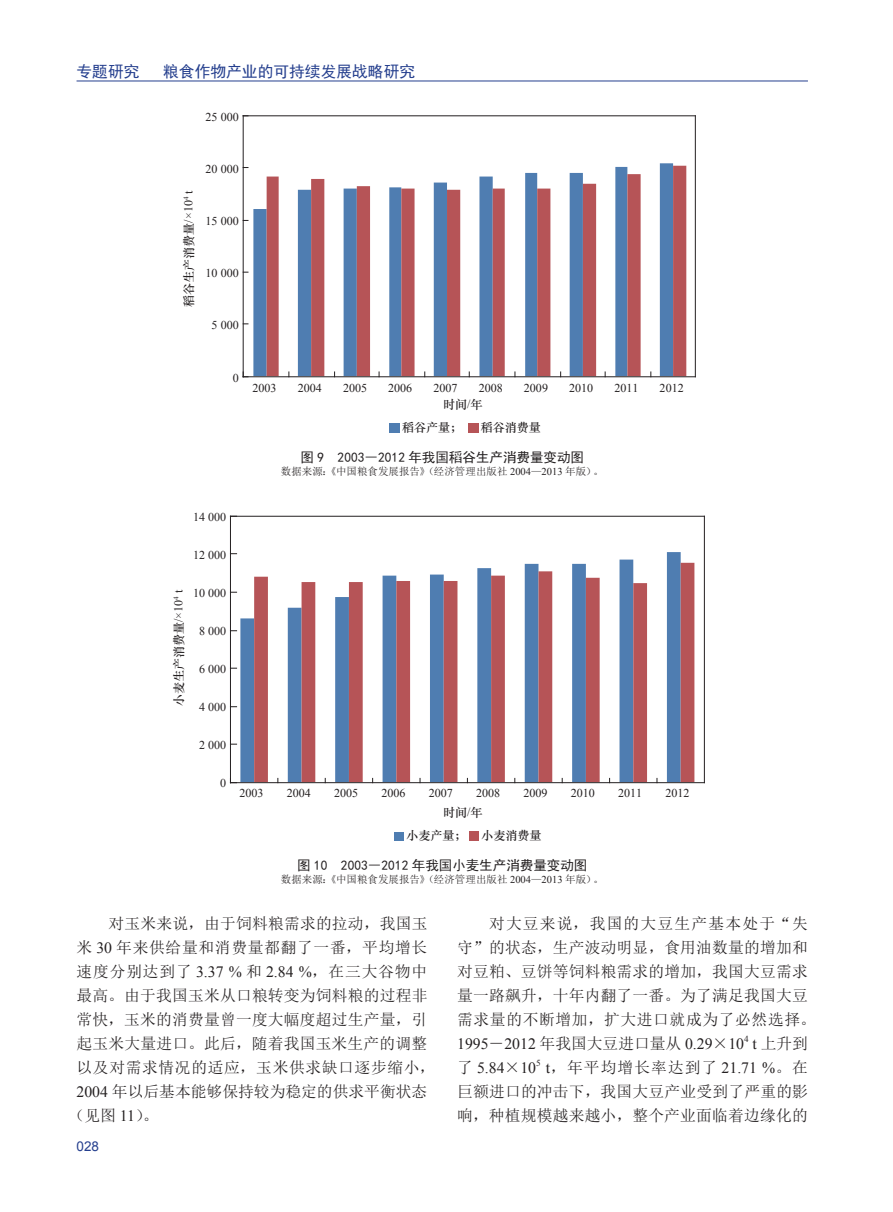
<style>
.page{position:relative;width:893px;height:1212px;background:#fff}
.page>*{position:absolute;margin:0;border:0;box-sizing:border-box;transform-origin:0 0}
.t1{font:15.75px/24px "Sim Sun";letter-spacing:.015em;color:#231f20}
.t2{font:15.75px "Times New Roman";color:#231f20}
.t3{font:15.75px "Sim Sun";letter-spacing:.055em;color:#231f20}
.t4{font:15.75px "Sim Sun";letter-spacing:.045em;color:#231f20}
.t5{font:15.75px "Sim Sun";letter-spacing:.04em;color:#231f20}
.t6{font:15.75px "Sim Hei";color:#253f8e}
.t7{font:13.5px "Sim Hei";color:#231f20}
.t8{font:13.5px "Arial";color:#253f8e}
.t9{font:12px "Times New Roman";color:#231f20}
.t10{font:12px/23.2px "ST Zhongsong";color:#231f20}
.t11{font:10.5px "Sim Sun";color:#231f20}
.t12{font:9.15px "Times New Roman";color:#231f20}
.s1{font-family:"Times New Roman"}
.s2{font-family:"Sim Sun"}
</style>
<div class="page">
<hr style="left:77px;top:81px;width:731px;height:1px;background:#253f8e">
<hr style="left:243px;top:115px;width:452px;height:1px;background:#231f20">
<svg style="left:253px;top:163px;width:420px;height:213px"></svg>
<svg style="left:267px;top:166px;width:419px;height:210px"></svg>
<hr style="left:243px;top:116px;width:1px;height:261px;background:#231f20">
<hr style="left:243px;top:376px;width:452px;height:1px;background:#231f20">
<hr style="left:695px;top:116px;width:1px;height:261px;background:#231f20">
<div style="left:389px;top:424px;width:11px;height:9px;background:#4f7db1"></div>
<div style="left:468px;top:424px;width:11px;height:9px;background:#b65457"></div>
<hr style="left:230px;top:516px;width:474px;height:1px;background:#231f20">
<svg style="left:240px;top:552px;width:441px;height:230px"></svg>
<svg style="left:254px;top:563px;width:440px;height:219px"></svg>
<hr style="left:230px;top:516px;width:1px;height:267px;background:#231f20">
<hr style="left:230px;top:782px;width:474px;height:1px;background:#231f20">
<hr style="left:704px;top:516px;width:1px;height:267px;background:#231f20">
<div style="left:394px;top:831px;width:10px;height:9px;background:#4f7db1"></div>
<div style="left:469px;top:831px;width:10px;height:10px;background:#b65457"></div>
<p class="t6" style="left:77px;top:64px;width:65px">专题研究</p>
<p class="t6" style="left:163px;top:64px;width:254px">粮食作物产业的可持续发展战略研究</p>
<p class="t9" style="left:206px;top:109px;width:35px">25 000</p>
<p class="t10" style="left:177px;top:307px;width:118px;rotate:-90deg">稻谷生产消费量<span class="s1">/×10</span><sup>4</sup> <span class="s1">t</span></p>
<p class="t9" style="left:206px;top:161px;width:35px">20 000</p>
<p class="t9" style="left:206px;top:213px;width:35px">15 000</p>
<p class="t9" style="left:206px;top:265px;width:35px">10 000</p>
<p class="t9" style="left:212px;top:317px;width:29px">5 000</p>
<p class="t9" style="left:233px;top:369px;width:8px">0</p>
<p class="t9" style="left:193px;top:508px;width:35px">14 000</p>
<p class="t9" style="left:193px;top:546px;width:35px">12 000</p>
<p class="t10" style="left:167px;top:706px;width:118px;rotate:-90deg">小麦生产消费量<span class="s1">/×10</span><sup>4</sup> <span class="s1">t</span></p>
<p class="t9" style="left:193px;top:584px;width:35px">10 000</p>
<p class="t9" style="left:199px;top:623px;width:29px">8 000</p>
<p class="t9" style="left:199px;top:661px;width:29px">6 000</p>
<p class="t9" style="left:199px;top:699px;width:29px">4 000</p>
<p class="t9" style="left:199px;top:737px;width:29px">2 000</p>
<p class="t9" style="left:220px;top:775px;width:8px">0</p>
<p class="t9" style="left:253px;top:380px;width:26px">2003</p>
<p class="t9" style="left:298px;top:380px;width:26px">2004</p>
<p class="t9" style="left:343px;top:380px;width:26px">2005</p>
<p class="t9" style="left:388px;top:380px;width:26px">2006</p>
<p class="t9" style="left:433px;top:380px;width:26px">2007</p>
<p class="t9" style="left:479px;top:380px;width:26px">2008</p>
<p class="t9" style="left:524px;top:380px;width:26px">2009</p>
<p class="t9" style="left:569px;top:380px;width:26px">2010</p>
<p class="t9" style="left:614px;top:380px;width:26px">2011</p>
<p class="t9" style="left:660px;top:380px;width:26px">2012</p>
<p class="t10" style="left:402px;top:416px;width:62px">稻谷产量；</p>
<p class="t10" style="left:481px;top:392px;width:62px;text-indent:-37px">时间<span class="s1">/</span>年<br>稻谷消费量</p>
<p class="t7" style="left:300px;top:450px;width:285px">图 9 2003―2012 年我国稻谷生产消费量变动图</p>
<p class="t11" style="left:281px;top:466px;width:324px">数据来源：《中国粮食发展报告》（经济管理出版社 <span class="s1">2004</span>—<span class="s1">2013</span> 年版）。</p>
<p class="t9" style="left:239px;top:785px;width:26px">2003</p>
<p class="t9" style="left:287px;top:785px;width:26px">2004</p>
<p class="t9" style="left:334px;top:785px;width:26px">2005</p>
<p class="t9" style="left:381px;top:785px;width:26px">2006</p>
<p class="t9" style="left:429px;top:785px;width:26px">2007</p>
<p class="t9" style="left:476px;top:785px;width:26px">2008</p>
<p class="t9" style="left:523px;top:785px;width:26px">2009</p>
<p class="t9" style="left:571px;top:785px;width:26px">2010</p>
<p class="t9" style="left:618px;top:785px;width:26px">2011</p>
<p class="t9" style="left:666px;top:785px;width:26px">2012</p>
<p class="t10" style="left:406px;top:823px;width:62px">小麦产量；</p>
<p class="t10" style="left:481px;top:801px;width:62px;text-indent:-38px">时间<span class="s1">/</span>年<br>小麦消费量</p>
<p class="t7" style="left:297px;top:858px;width:292px">图 10 2003―2012 年我国小麦生产消费量变动图</p>
<p class="t11" style="left:281px;top:874px;width:324px">数据来源：《中国粮食发展报告》（经济管理出版社 <span class="s1">2004</span>—<span class="s1">2013</span> 年版）。</p>
<p class="t1" style="left:108px;top:911px;width:320px">对玉米来说，由于饲料粮需求的拉动，我国玉</p>
<p class="t4" style="left:77px;top:939px;width:352px">米 <span class="s1">30</span> 年来供给量和消费量都翻了一番，平均增长</p>
<p class="t3" style="left:77px;top:963px;width:352px">速度分别达到了 <span class="s1">3.37 %</span> 和 <span class="s1">2.84 %</span>，在三大谷物中</p>
<p class="t1" style="left:77px;top:983px;width:352px">最高。由于我国玉米从口粮转变为饲料粮的过程非</p>
<p class="t1" style="left:77px;top:1007px;width:352px">常快，玉米的消费量曾一度大幅度超过生产量，引</p>
<p class="t1" style="left:77px;top:1031px;width:352px">起玉米大量进口。此后，随着我国玉米生产的调整</p>
<p class="t5" style="left:77px;top:1060px;width:360px">以及对需求情况的适应，玉米供求缺口逐步缩小，</p>
<p class="t1" style="left:77px;top:1079px;width:352px"><span class="s1">2004</span> 年以后基本能够保持较为稳定的供求平衡状态</p>
<p class="t1" style="left:69px;top:1103px;width:91px">（见图 <span class="s1">11</span>）。</p>
<p class="t8" style="left:77px;top:1138px;width:24px">028</p>
<p class="t1" style="left:457px;top:911px;width:360px;text-indent:32px">对大豆来说，我国的大豆生产基本处于“失守”的状态，生产波动明显，食用油数量的增加和对豆粕、豆饼等饲料粮需求的增加，我国大豆需求量一路飙升，十年内翻了一番。为了满足我国大豆需求量的不断增加，扩大进口就成为了必然选择。</p>
<p class="t2" style="left:457px;top:1033px;width:288px">1995<span class="s2">―</span>2012 <span class="s2">年我国大豆进口量从</span> 0.29<span class="s2">×</span>10</p>
<p class="t12" style="left:744px;top:1032px;width:6px">4</p>
<p class="t1" style="left:753px;top:1031px;width:57px"><span class="s1">t</span> 上升到</p>
<p class="t2" style="left:457px;top:1057px;width:81px"><span class="s2">了</span> 5.84<span class="s2">×</span>10</p>
<p class="t12" style="left:536px;top:1056px;width:6px">5</p>
<p class="t1" style="left:457px;top:1055px;width:352px;text-align:justify;text-indent:89px"><span class="s1">t</span>，年平均增长率达到了 <span class="s1">21.71 %</span>。在巨额进口的冲击下，我国大豆产业受到了严重的影响，种植规模越来越小，整个产业面临着边缘化的</p>
</div>
